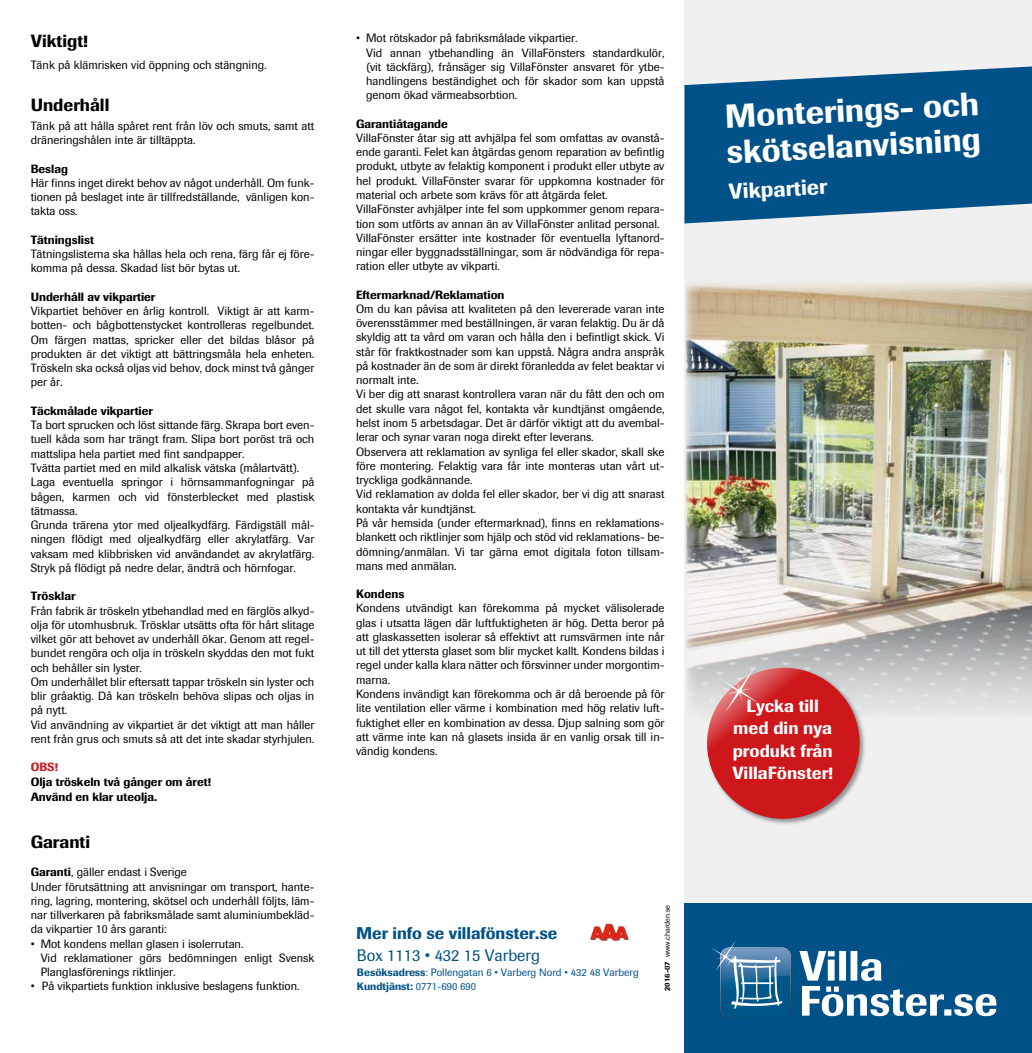
<style>
.page{position:relative;width:1032px;height:1053px;background:#fff}
.page>*{position:absolute;margin:0;border:0;box-sizing:border-box;transform-origin:0 0}
.t1{font:500 32.75px/35.6px "Imago";color:#fff}
.t2{font:500 21.62px "Imago";color:#fff}
.t3{font:500 17.5px/22.5px "Imago";color:#fff;text-align:center}
.t4{font:500 17.5px "Imago";color:#000}
.t5{font:500 16.88px "Imago";color:#005187}
.t6{font:16.5px "Imago";color:#005187}
.t7{font:15px "Minion Pro";color:#000}
.t8{font:11.88px/14.2px "Imago";color:#000}
.t9{font:500 11.88px/15px "Imago";color:#000}
.t10{font:500 11.88px "Imago";color:#cd171a}
.t11{font:10.62px/13.8px "Imago";color:#005187}
.t12{font:7.5px "Imago";color:#000}
.s1{font-weight:500}
</style>
<div class="page">
<img style="left:590px;top:923px;width:39px;height:18px">
<div style="left:684px;top:0;width:347px;height:1052px;background:#f0f0f0"></div>
<div style="left:684px;top:903px;width:347px;height:149px;background:#005187"></div>
<svg style="left:711px;top:941px;width:79px;height:76px"></svg>
<svg style="left:799px;top:951px;width:197px;height:65px"></svg>
<img style="left:685px;top:282px;width:346px;height:430px">
<div style="left:705px;top:666px;width:161px;height:160px;background:#000;opacity:.4"></div>
<svg style="left:706px;top:666px;width:153px;height:153px;background:#d0494b"></svg>
<svg style="left:684px;top:66px;width:347px;height:157px;background:#1d6493"></svg>
<h3 class="t4" style="left:31px;top:31px;width:59px">Viktigt!</h3>
<p class="t8" style="left:31px;top:57px;width:237px">Tänk på klämrisken vid öppning och stängning.</p>
<h3 class="t4" style="left:31px;top:94px;width:80px">Underhåll</h3>
<p class="t8" style="left:31px;top:119px;width:285px">Tänk på att hålla spåret rent från löv och smuts, samt att dräneringshålen inte är tilltäppta.</p>
<p class="t9" style="left:31px;top:161px;width:39px">Beslag</p>
<p class="t8" style="left:31px;top:176px;width:285px;text-align:justify">Här finns inget direkt behov av något underhåll. Om funk&shy;tionen på beslaget inte är tillfredställande, vänligen kon&shy;takta oss.</p>
<p class="t9" style="left:31px;top:232px;width:65px">Tätningslist</p>
<p class="t8" style="left:31px;top:247px;width:285px">Tätningslisterna ska hållas hela och rena, färg får ej före&shy;komma på dessa. Skadad list bör bytas ut.</p>
<p class="t9" style="left:31px;top:289px;width:126px">Underhåll av vikpartier</p>
<p class="t8" style="left:31px;top:304px;width:285px;text-align:justify">Vikpartiet behöver en årlig kontroll. Viktigt är att karm&shy;botten- och bågbottenstycket kontrolleras regelbundet.<br>Om färgen mattas, spricker eller det bildas blåsor på produkten är det viktigt att bättringsmåla hela enheten.<br>Tröskeln ska också oljas vid behov, dock minst två gånger per år.</p>
<p class="t9" style="left:31px;top:403px;width:124px">Täckmålade vikpartier</p>
<p class="t8" style="left:31px;top:418px;width:285px">Ta bort sprucken och löst sittande färg. Skrapa bort even&shy;tuell kåda som har trängt fram. Slipa bort poröst trä och mattslipa hela partiet med fint sandpapper.<br>Tvätta partiet med en mild alkalisk vätska (målartvätt).<br>Laga eventuella springor i hörnsammanfogningar på bågen, karmen och vid fönsterblecket med plastisk tätmassa.<br>Grunda trärena ytor med oljealkydfärg. Färdigställ mål&shy;ningen flödigt med oljealkydfärg eller akrylatfärg. Var vaksam med klibbrisken vid användandet av akrylatfärg.<br>Stryk på flödigt på nedre delar, ändträ och hörnfogar.</p>
<p class="t9" style="left:31px;top:588px;width:46px">Trösklar</p>
<p class="t8" style="left:31px;top:603px;width:285px">Från fabrik är tröskeln ytbehandlad med en färglös alkyd&shy;olja för utomhusbruk. Trösklar utsätts ofta för hårt slitage vilket gör att behovet av underhåll ökar. Genom att regel&shy;bundet rengöra och olja in tröskeln skyddas den mot fukt och behåller sin lyster.<br>Om underhållet blir eftersatt tappar tröskeln sin lyster och blir gråaktig. Då kan tröskeln behöva slipas och oljas in på nytt.<br>Vid användning av vikpartiet är det viktigt att man håller rent från grus och smuts så att det inte skadar styrhjulen.</p>
<p class="t10" style="left:31px;top:760px;width:29px">OBS!</p>
<p class="t9" style="left:31px;top:774px;width:182px">Olja tröskeln två gånger om året!<br>Använd en klar uteolja.</p>
<h3 class="t4" style="left:31px;top:831px;width:61px">Garanti</h3>
<p class="t8" style="left:31px;top:865px;width:285px"><span class="s1">Garanti</span>, gäller endast i Sverige<br>Under förutsättning att anvisningar om transport, hante&shy;ring, lagring, montering, skötsel och underhåll följts, läm&shy;nar tillverkaren på fabriksmålade samt aluminiumbekläd&shy;da vikpartier 10 års garanti:</p>
<p class="t8" style="left:41px;top:936px;width:275px;text-indent:-10px">• Mot kondens mellan glasen i isolerrutan.<br>Vid reklamationer görs bedömningen enligt Svensk<br>Planglasförenings riktlinjer.</p>
<p class="t8" style="left:31px;top:979px;width:270px">• På vikpartiets funktion inklusive beslagens funktion.</p>
<p class="t8" style="left:366px;top:31px;width:300px;text-indent:-10px">• Mot rötskador på fabriksmålade vikpartier.<br>Vid annan ytbehandling än VillaFönsters standardkulör, (vit täckfärg), frånsäger sig VillaFönster ansvaret för ytbe&shy;handlingens beständighet och för skador som kan uppstå genom ökad värme absorbtion.</p>
<p class="t9" style="left:356px;top:116px;width:93px">Garantiåtagande</p>
<p class="t8" style="left:356px;top:130px;width:310px">VillaFönster åtar sig att avhjälpa fel som omfattas av ovanstå&shy;ende garanti. Felet kan åtgärdas genom reparation av befintlig produkt, utbyte av felaktig komponent i produkt eller utbyte av hel produkt. VillaFönster svarar för uppkomna kostnader för material och arbete som krävs för att åtgärda felet.<br>VillaFönster avhjälper inte fel som uppkommer genom repara&shy;tion som utförts av annan än av VillaFönster anlitad personal.<br>VillaFönster ersätter inte kostnader för eventuella lyftanord&shy;ningar eller byggnadsställningar, som är nödvändiga för repa&shy;ration eller utbyte av vikparti.</p>
<p class="t9" style="left:356px;top:287px;width:150px">Eftermarknad/Reklamation</p>
<p class="t8" style="left:356px;top:301px;width:310px">Om du kan påvisa att kvaliteten på den levererade varan inte överensstämmer med beställningen, är varan felaktig. Du är då skyldig att ta vård om varan och hålla den i befintligt skick. Vi står för fraktkostnader som kan uppstå. Några andra anspråk på kostnader än de som är direkt föranledda av felet beaktar vi normalt inte.<br>Vi ber dig att snarast kontrollera varan när du fått den och om det skulle vara något fel, kontakta vår kundtjänst omgående, helst inom 5 arbetsdagar. Det är därför viktigt att du avembal&shy;lerar och synar varan noga direkt efter leverans.<br>Observera att reklamation av synliga fel eller skador, skall ske före montering. Felaktig vara får inte monteras utan vårt ut&shy;tryckliga godkännande.<br>Vid reklamation av dolda fel eller skador, ber vi dig att snarast kontakta vår kundtjänst.<br>På vår hemsida (under eftermarknad), finns en reklamations&shy;blankett och riktlinjer som hjälp och stöd vid reklamations- be&shy;dömning/anmälan. Vi tar gärna emot digitala foton tillsam&shy;mans med anmälan.</p>
<p class="t9" style="left:356px;top:586px;width:50px">Kondens</p>
<p class="t8" style="left:356px;top:601px;width:310px">Kondens utvändigt kan förekomma på mycket välisolerade glas i utsatta lägen där luftfuktigheten är hög. Detta beror på att glaskassetten isolerar så effektivt att rumsvärmen inte når ut till det yttersta glaset som blir mycket kallt. Kondens bildas i regel under kalla klara nätter och försvinner under morgontim&shy;marna.<br>Kondens invändigt kan förekomma och är då beroende på för lite ventilation eller värme i kombination med hög relativ luft&shy;fuktighet eller en kombination av dessa. Djup salning som gör att värme inte kan nå glasets insida är en vanlig orsak till in&shy;vändig kondens.</p>
<h3 class="t5" style="left:356px;top:922px;width:203px">Mer info se villafönster.se</h3>
<h3 class="t6" style="left:357px;top:945px;width:184px">Box 1113 • 432 15 Varberg</h3>
<p class="t11" style="left:357px;top:965px;width:283px"><span class="s1">Besöksadress</span>: Pollengatan 6 • Varberg Nord • 432 48 Varberg<br><span class="s1">Kundtjänst:</span> 0771-690 690</p>
<p class="t12" style="left:662px;top:990px;width:87px;rotate:-90deg"><span class="s1">2016-07</span> www.charden.se</p>
<p class="t12" style="left:664px;top:992px;width:87px;rotate:-90deg"><span class="s1">2016-07</span> www.charden.se</p>
<h1 class="t1" style="left:723px;top:98px;width:256px;rotate:-3deg">Monterings- och skötselanvisning</h1>
<h2 class="t2" style="left:727px;top:178px;width:100px;rotate:-3deg">Vikpartier</h2>
<h3 class="t3" style="left:732px;top:694px;width:102px">Lycka till med din nya produkt från<br>VillaFönster!</h3>
<p class="t7" style="left:943px;top:421px;width:6px">t</p>
</div>
